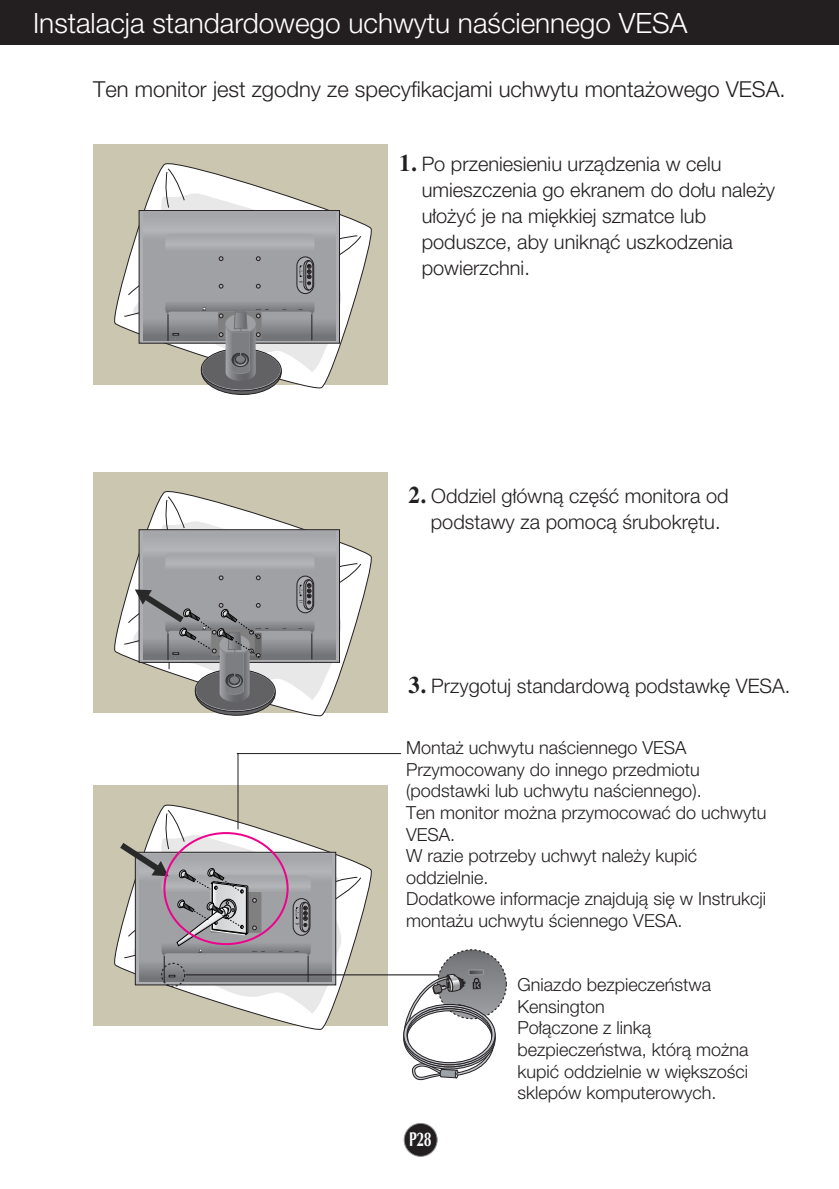
<style>
.page{position:relative;width:839px;height:1189px;background:#fff}
.page>*{position:absolute;margin:0;border:0;box-sizing:border-box;transform-origin:0 0}
.t1{font:300 28px "Helvetica Neue CE";color:#fff}
.t2{font:300 22px "Helvetica Neue CE";color:#231f20}
.t3{font:300 20px/26px "Helvetica Neue CE";color:#231f20}
.t4{font:700 20px "Optima";color:#fff;scale:.7 1}
.t5{font:300 18px/21.6px "Helvetica Neue CE";color:#231f20}
.s1{font-family:"Times";font-weight:700;font-size:24px}
</style>
<div class="page">
<div style="left:404px;top:1123px;width:33px;height:33px;background:#231f20;border-radius:50%"></div>
<div style="left:403px;top:1123px;width:34px;height:34px;border:2px solid #939598;border-radius:50%"></div>
<div style="left:0;top:0;width:839px;height:45px;background:#231f20"></div>
<div style="left:93px;top:785px;width:294px;height:241px;background:#cbc6b0"></div>
<svg style="left:114px;top:798px;width:262px;height:232px"></svg>
<div style="left:93px;top:472px;width:294px;height:240px;background:#cbc6b0"></div>
<svg style="left:109px;top:491px;width:267px;height:226px"></svg>
<div style="left:93px;top:144px;width:294px;height:241px;background:#cbc6b0"></div>
<svg style="left:114px;top:163px;width:258px;height:166px"></svg>
<svg style="left:437px;top:949px;width:69px;height:69px"></svg>
<div style="left:469px;top:970px;width:14px;height:5px;border:1px solid #9c9c9c"></div>
<svg style="left:402px;top:974px;width:94px;height:107px"></svg>
<hr style="left:186px;top:974px;width:253px;height:1px;background:#231f20">
<svg style="left:124px;top:168px;width:237px;height:227px"></svg>
<svg style="left:124px;top:496px;width:237px;height:220px"></svg>
<hr style="left:237px;top:753px;width:1px;height:76px;background:#231f20">
<hr style="left:237px;top:753px;width:164px;height:1px;background:#231f20">
<svg style="left:120px;top:809px;width:241px;height:204px"></svg>
<h1 class="t1" style="left:33px;top:13px;width:655px">Instalacja standardowego uchwytu naÊciennego VESA</h1>
<p class="t2" style="left:93px;top:81px;width:694px">Ten monitor jest zgodny ze specyfikacjami uchwytu monta˝owego VESA.</p>
<p class="t3" style="left:421px;top:152px;width:355px;text-indent:-23px"><span class="s1">1.</span> Po przeniesieniu urzàdzenia w celu umieszczenia go ekranem do do∏u nale˝y u∏o˝yç je na mi´kkiej szmatce lub poduszce, aby uniknàç uszkodzenia powierzchni.</p>
<p class="t3" style="left:431px;top:484px;width:299px;text-indent:-22px"><span class="s1">2.</span> Oddziel g∏ównà cz´Êç monitora od podstawy za pomocà Êrubokr´tu.</p>
<p class="t3" style="left:408px;top:674px;width:383px"><span class="s1">3.</span> Przygotuj standardowà podstawk´ VESA.</p>
<p class="t5" style="left:406px;top:738px;width:362px">Monta˝ uchwytu naÊciennego VESA<br>Przymocowany do innego przedmiotu (podstawki lub uchwytu naÊciennego).<br>Ten monitor mo˝na przymocowaç do uchwytu<br>VESA.<br>W razie potrzeby uchwyt nale˝y kupiç oddzielnie.<br>Dodatkowe informacje znajdujà si´ w Instrukcji monta˝u uchwytu Êciennego VESA.</p>
<p class="t4" style="left:409px;top:1131px;width:34px">P28</p>
<p class="t5" style="left:517px;top:975px;width:233px">Gniazdo bezpieczeƒstwa<br>Kensington<br>Po∏àczone z linkà bezpieczeƒstwa, którà mo˝na kupiç oddzielnie w wi´kszoÊci sklepów komputerowych.</p>
</div>
